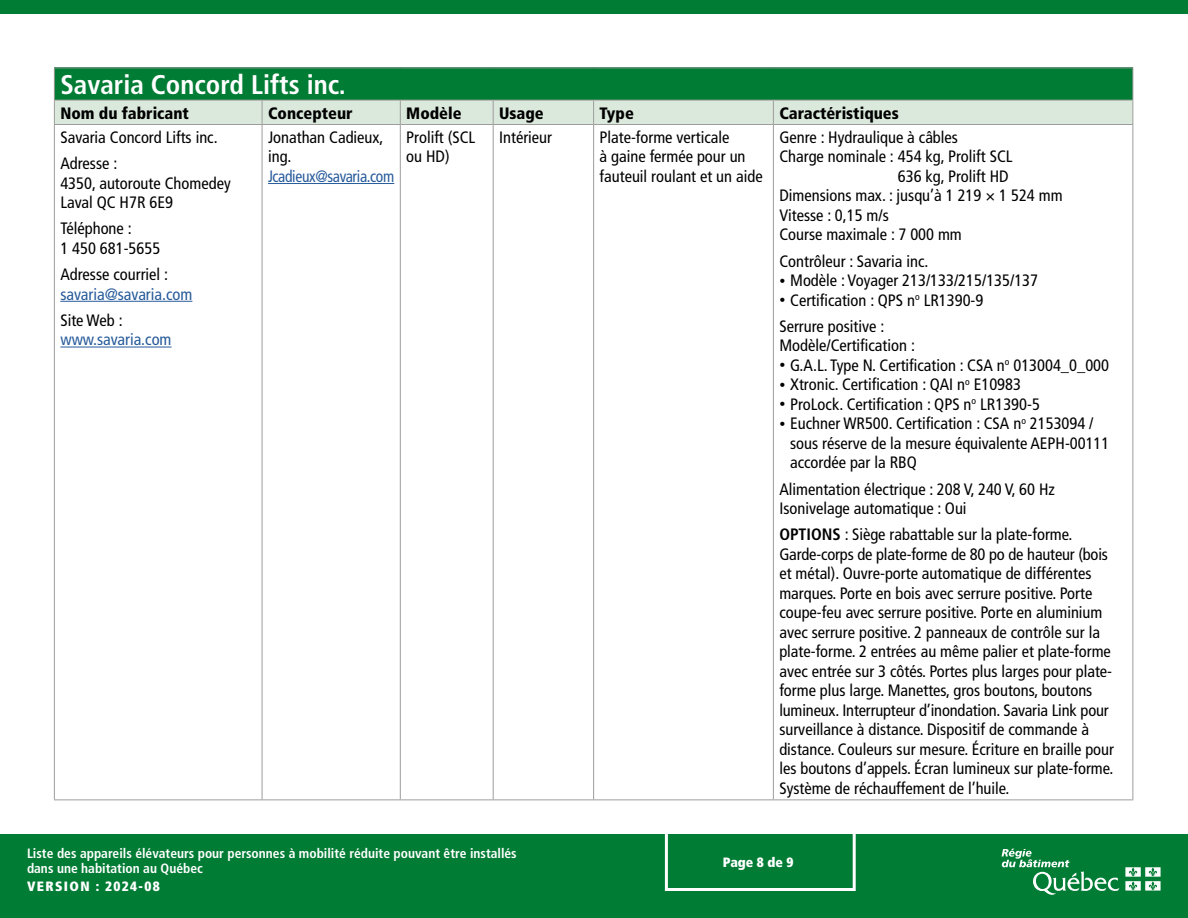
<style>
.page{position:relative;width:1188px;height:918px;background:#fff}
.page>*{position:absolute;margin:0;border:0;box-sizing:border-box;transform-origin:0 0}
.t1{font:700 condensed 27px "Frutiger LT Std";color:#fff}
.t2{font:condensed 16.5px/19.5px "Frutiger LT Std";color:#000}
.t3{font:900 condensed 16.5px "Frutiger LT Std";color:#000}
.t4{font:condensed 16.5px "Frutiger LT Std";color:#275b9b}
.t5{font:condensed 16.5px "Frutiger LT Std";letter-spacing:-.02em;color:#275b9b;scale:.94 1}
.t6{font:700 condensed 13.5px/15px "Frutiger LT Std";color:#fff}
.t7{font:900 condensed 13.5px "Frutiger LT Std";letter-spacing:.1em;color:#fff}
.s1{font-size:12px}
.s2{font-weight:700}
</style>
<div class="page">
<div style="left:0;top:834px;width:1188px;height:84px;background:#007c34"></div>
<div style="left:0;top:0;width:1188px;height:14px;background:#007c34"></div>
<svg style="left:1125px;top:867px;width:36px;height:24px"></svg>
<svg style="left:1002px;top:849px;width:117px;height:46px"></svg>
<div style="left:665px;top:807px;width:191px;height:84px;border:3px solid #fff"></div>
<div style="left:54px;top:68px;width:1079px;height:32px;background:#007c34"></div>
<hr style="left:54px;top:68px;width:208px;height:1px;background:#9d9d9c">
<hr style="left:54px;top:68px;width:1px;height:32px;background:#9d9d9c">
<hr style="left:262px;top:68px;width:138px;height:1px;background:#9d9d9c">
<hr style="left:400px;top:68px;width:93px;height:1px;background:#9d9d9c">
<hr style="left:493px;top:68px;width:101px;height:1px;background:#9d9d9c">
<hr style="left:594px;top:68px;width:179px;height:1px;background:#9d9d9c">
<hr style="left:773px;top:68px;width:360px;height:1px;background:#9d9d9c">
<hr style="left:1132px;top:68px;width:1px;height:32px;background:#9d9d9c">
<hr style="left:54px;top:125px;width:1px;height:675px;background:#9d9d9c">
<hr style="left:1132px;top:125px;width:1px;height:675px;background:#9d9d9c">
<div style="left:54px;top:100px;width:1079px;height:24px;background:#dbe9dd"></div>
<hr style="left:54px;top:124px;width:208px;height:1px;background:#9d9d9c">
<hr style="left:262px;top:124px;width:138px;height:1px;background:#9d9d9c">
<hr style="left:400px;top:124px;width:93px;height:1px;background:#9d9d9c">
<hr style="left:493px;top:124px;width:101px;height:1px;background:#9d9d9c">
<hr style="left:594px;top:124px;width:179px;height:1px;background:#9d9d9c">
<hr style="left:773px;top:124px;width:360px;height:1px;background:#9d9d9c">
<hr style="left:262px;top:125px;width:1px;height:675px;background:#9d9d9c">
<hr style="left:400px;top:125px;width:1px;height:675px;background:#9d9d9c">
<hr style="left:54px;top:800px;width:208px;height:1px;background:#9d9d9c">
<hr style="left:262px;top:800px;width:138px;height:1px;background:#9d9d9c">
<hr style="left:493px;top:125px;width:1px;height:675px;background:#9d9d9c">
<hr style="left:593px;top:125px;width:1px;height:675px;background:#9d9d9c">
<hr style="left:773px;top:125px;width:1px;height:675px;background:#9d9d9c">
<hr style="left:400px;top:800px;width:93px;height:1px;background:#9d9d9c">
<hr style="left:493px;top:800px;width:101px;height:1px;background:#9d9d9c">
<hr style="left:594px;top:800px;width:179px;height:1px;background:#9d9d9c">
<hr style="left:773px;top:800px;width:360px;height:1px;background:#9d9d9c">
<hr style="left:60px;top:301px;width:132px;height:1px;background:#275b9b">
<hr style="left:60px;top:347px;width:112px;height:1px;background:#275b9b">
<hr style="left:268px;top:183px;width:126px;height:1px;background:#275b9b">
<h1 class="t1" style="left:60px;top:69px;width:287px">Savaria Concord Lifts inc.</h1>
<p class="t3" style="left:60px;top:103px;width:130px">Nom du fabricant</p>
<p class="t3" style="left:268px;top:103px;width:86px">Concepteur</p>
<p class="t3" style="left:406px;top:103px;width:57px">Modèle</p>
<p class="t3" style="left:499px;top:103px;width:46px">Usage</p>
<p class="t3" style="left:600px;top:103px;width:36px">Type</p>
<p class="t3" style="left:779px;top:103px;width:121px">Caractéristiques</p>
<p class="t2" style="left:60px;top:124px;width:159px;line-height:26.2px">Savaria Concord Lifts inc.<br>Adresse :</p>
<p class="t2" style="left:60px;top:173px;width:172px">4350, autoroute Chomedey<br>Laval QC H7R 6E9</p>
<p class="t2" style="left:60px;top:219px;width:101px">Téléphone :<br>1 450 681-5655</p>
<p class="t2" style="left:60px;top:265px;width:109px">Adresse courriel :</p>
<p class="t4" style="left:60px;top:284px;width:134px">savaria@savaria.com</p>
<p class="t2" style="left:60px;top:311px;width:64px">Site Web :</p>
<p class="t4" style="left:60px;top:330px;width:113px">www.savaria.com</p>
<p class="t2" style="left:406px;top:128px;width:71px">Prolift (SCL ou HD)</p>
<p class="t2" style="left:499px;top:128px;width:54px">Intérieur</p>
<p class="t2" style="left:600px;top:128px;width:165px">Plate-forme verticale<br>à gaine fermée pour un fauteuil roulant et un aide</p>
<p class="t2" style="left:779px;top:128px;width:180px">Genre : Hydraulique à câbles</p>
<p class="t2" style="left:268px;top:128px;width:117px">Jonathan Cadieux, ing.</p>
<p class="t5" style="left:268px;top:167px;width:136px">Jcadieux@savaria.com</p>
<p class="t2" style="left:779px;top:147px;width:235px">Charge nominale : 454 kg, Prolift SCL</p>
<p class="t2" style="left:898px;top:167px;width:112px">636 kg, Prolift HD</p>
<p class="t2" style="left:779px;top:186px;width:285px">Dimensions max. : jusqu’à 1 219 × 1 524 mm</p>
<p class="t2" style="left:779px;top:206px;width:111px">Vitesse : 0,15 m/s</p>
<p class="t2" style="left:779px;top:225px;width:184px">Course maximale : 7 000 mm</p>
<p class="t2" style="left:779px;top:251px;width:151px">Contrôleur : Savaria inc.</p>
<p class="t2" style="left:779px;top:271px;width:260px"><span class="s1">•</span> Modèle : Voyager 213/133/215/135/137</p>
<p class="t2" style="left:779px;top:287px;width:206px;line-height:26.2px"><span class="s1">•</span> Certification : QPS n<sup>o</sup> LR1390-9<br>Serrure positive :</p>
<p class="t2" style="left:779px;top:336px;width:137px">Modèle/Certification :</p>
<p class="t2" style="left:779px;top:356px;width:331px"><span class="s1">•</span> G.A.L. Type N. Certification : CSA n<sup>o</sup> 013004_0_000</p>
<p class="t2" style="left:779px;top:375px;width:243px"><span class="s1">•</span> Xtronic. Certification : QAI n<sup>o</sup> E10983</p>
<p class="t2" style="left:779px;top:395px;width:262px"><span class="s1">•</span> ProLock. Certification : QPS n<sup>o</sup> LR1390-5</p>
<p class="t2" style="left:790px;top:414px;width:321px;text-indent:-11px"><span class="s1">•</span> Euchner WR500. Certification : CSA n<sup>o</sup> 2153094 / sous réserve de la mesure équivalente AEPH-00111 accordée par la RBQ</p>
<p class="t2" style="left:779px;top:479px;width:277px">Alimentation électrique : 208 V, 240 V, 60 Hz<br>Isonivelage automatique : Oui</p>
<p class="t2" style="left:779px;top:525px;width:336px"><span class="s2">OPTIONS</span> : Siège rabattable sur la plate-forme.<br>Garde-corps de plate-forme de 80 po de hauteur (bois et métal). Ouvre-porte automatique de différentes marques. Porte en bois avec serrure positive. Porte coupe-feu avec serrure positive. Porte en aluminium avec serrure positive. 2 panneaux de contrôle sur la plate-forme. 2 entrées au même palier et plate-forme avec entrée sur 3 côtés. Portes plus larges pour plate&shy;forme plus large. Manettes, gros boutons, boutons lumineux. Interrupteur d’inondation. Savaria Link pour surveillance à distance. Dispositif de commande à distance. Couleurs sur mesure. Écriture en braille pour les boutons d’appels. Écran lumineux sur plate-forme.<br>Système de réchauffement de l’huile.</p>
<p class="t6" style="left:27px;top:845px;width:491px">Liste des appareils élévateurs pour personnes à mobilité réduite pouvant être installés dans une habitation au Québec</p>
<p class="t7" style="left:27px;top:878px;width:134px">VERSION : 2024-08</p>
<p class="t7" style="left:723px;top:855px;width:72px">Page 8 de 9</p>
</div>
